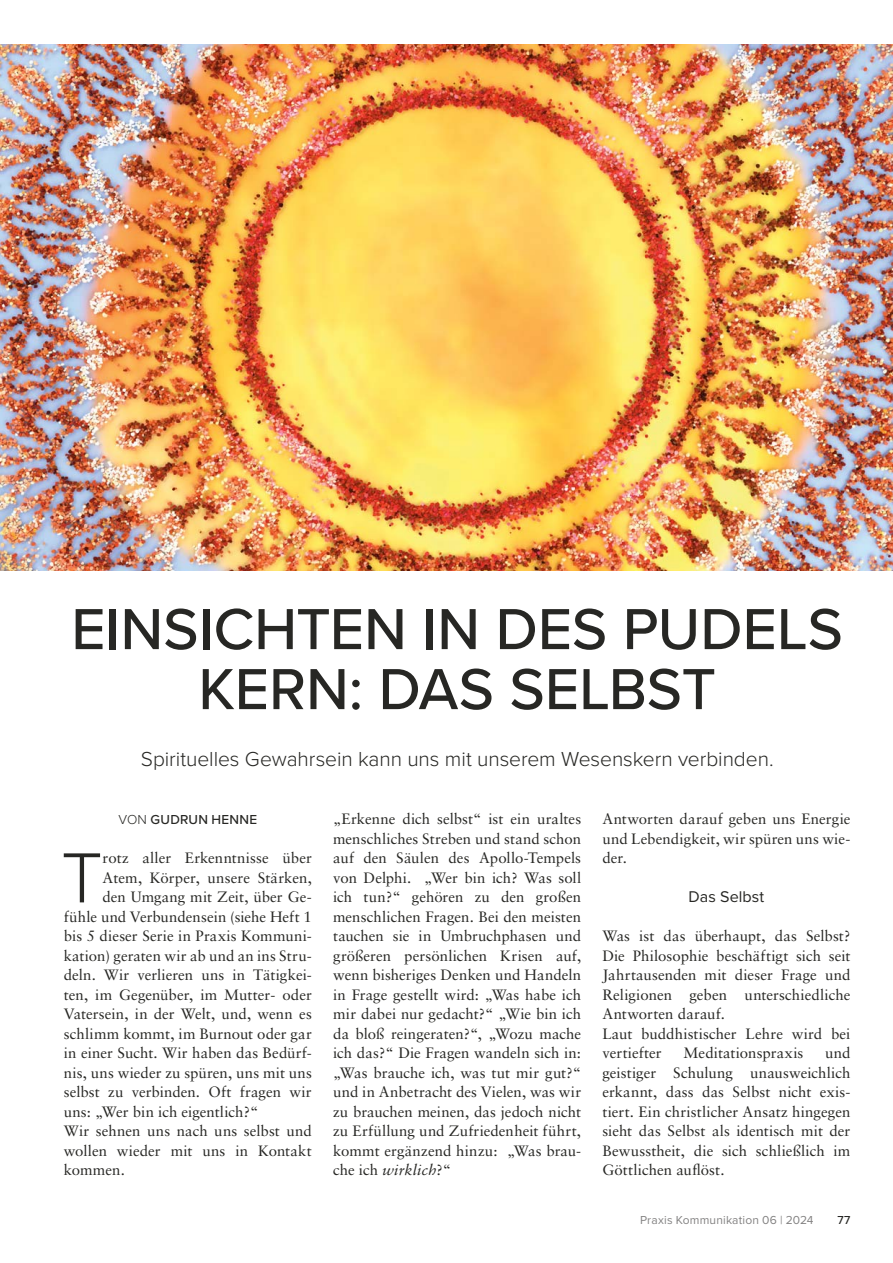
<style>
.page{position:relative;width:893px;height:1263px;background:#fff}
.page>*{position:absolute;margin:0;border:0;box-sizing:border-box;transform-origin:0 0}
.t1{font:300 73.5px "Proxima Nova";color:#272724}
.t2{font:500 60px/60px "Proxima Nova";color:#272724;text-align:center}
.t3{font:300 21px "Proxima Nova";letter-spacing:-.005em;color:#272724}
.t4{font:16.2px "Proxima Nova";letter-spacing:.005em;color:#272724}
.t5{font:15px/19.5px "Sabon LT Pro";letter-spacing:.005em;color:#272724;text-align:justify}
.t6{font:500 13.5px "Proxima Nova";letter-spacing:.02em;color:#272724}
.t7{font:12px "Proxima Nova";letter-spacing:.015em;color:#838282}
.t8{font:500 12px "Proxima Nova";color:#272724}
.s1{font-weight:300}
.s2{font-style:italic}
</style>
<div class="page">
<img style="left:0;top:44px;width:893px;height:527px">
<h2 class="t2" style="left:71px;top:605px;width:773px">EINSICHTEN IN DES PUDELS<br>KERN: DAS SELBST</h2>
<h3 class="t3" style="left:141px;top:751px;width:634px">Spirituelles Gewahrsein kann uns mit unserem Wesenskern verbinden.</h3>
<p class="t6" style="left:118px;top:815px;width:140px"><span class="s1">VON</span> GUDRUN HENNE</p>
<h1 class="t1" style="left:61px;top:850px;width:43px">T</h1>
<p class="t5" style="left:103px;top:850px;width:211px">rotz aller Erkenntnisse über</p>
<p class="t5" style="left:103px;top:869px;width:211px">Atem, Körper, unsere Stärken,</p>
<p class="t5" style="left:103px;top:889px;width:211px">den Umgang mit Zeit, über Ge-</p>
<p class="t5" style="left:64px;top:908px;width:249px">fühle und Verbundensein (siehe Heft 1</p>
<p class="t5" style="left:64px;top:928px;width:250px">bis 5 dieser Serie in Praxis Kommuni-</p>
<p class="t5" style="left:64px;top:947px;width:250px">kation) geraten wir ab und an ins Stru-</p>
<p class="t5" style="left:64px;top:967px;width:250px">deln. Wir verlieren uns in Tätigkei-</p>
<p class="t5" style="left:64px;top:986px;width:250px">ten, im Gegenüber, im Mutter- oder</p>
<p class="t5" style="left:64px;top:1006px;width:250px">Vatersein, in der Welt, und, wenn es</p>
<p class="t5" style="left:64px;top:1025px;width:250px">schlimm kommt, im Burnout oder gar</p>
<p class="t5" style="left:64px;top:1045px;width:250px">in einer Sucht. Wir haben das Bedürf-</p>
<p class="t5" style="left:64px;top:1064px;width:250px">nis, uns wieder zu spüren, uns mit uns</p>
<p class="t5" style="left:64px;top:1084px;width:250px">selbst zu verbinden. Oft fragen wir</p>
<p class="t5" style="left:64px;top:1103px;width:196px">uns: „Wer bin ich eigentlich?“</p>
<p class="t5" style="left:64px;top:1123px;width:249px">Wir sehnen uns nach uns selbst und</p>
<p class="t5" style="left:64px;top:1142px;width:249px">wollen wieder mit uns in Kontakt</p>
<p class="t5" style="left:64px;top:1162px;width:63px">kommen.</p>
<p class="t5" style="left:333px;top:811px;width:250px">„Erkenne dich selbst“ ist ein uraltes menschliches Streben und stand schon auf den Säulen des Apollo-Tempels von Delphi. „Wer bin ich? Was soll ich tun?“ gehören zu den großen menschlichen Fragen. Bei den meisten tauchen sie in Umbruchphasen und größeren persönlichen Krisen auf, wenn bisheriges Denken und Handeln in Frage gestellt wird: „Was habe ich mir dabei nur gedacht?“ „Wie bin ich da bloß reingeraten?“, „Wozu mache ich das?“ Die Fragen wandeln sich in: „Was brauche ich, was tut mir gut?“ und in Anbetracht des Vielen, was wir zu brauchen meinen, das jedoch nicht zu Erfüllung und Zufriedenheit führt, kommt ergänzend hinzu: „Was brau&shy;che ich <span class="s2">wirklich</span>?“</p>
<p class="t5" style="left:602px;top:811px;width:250px">Antworten darauf geben uns Energie und Lebendigkeit, wir spüren uns wie&shy;der.</p>
<p class="t4" style="left:688px;top:891px;width:77px">Das Selbst</p>
<p class="t5" style="left:602px;top:928px;width:250px;text-align:left">Was ist das überhaupt, das Selbst?<br>Die Philosophie beschäftigt sich seit<br>Jahrtausenden mit dieser Frage und<br>Religionen geben unterschiedliche<br>Antworten darauf.<br>Laut buddhistischer Lehre wird bei vertiefter</p>
<p class="t5" style="left:602px;top:1045px;width:250px;text-indent:223px">und geistiger Schulung unausweichlich erkannt, dass das Selbst nicht exis&shy;tiert. Ein christlicher Ansatz hingegen sieht das Selbst als identisch mit der Bewusstheit, die sich schließlich im Göttlichen auflöst.</p>
<p class="t5" style="left:684px;top:1045px;width:121px">Meditationspraxis</p>
<p class="t7" style="left:640px;top:1215px;width:175px">Praxis Kommunikation 06 | 2024</p>
<p class="t8" style="left:837px;top:1215px;width:14px">77</p>
</div>
